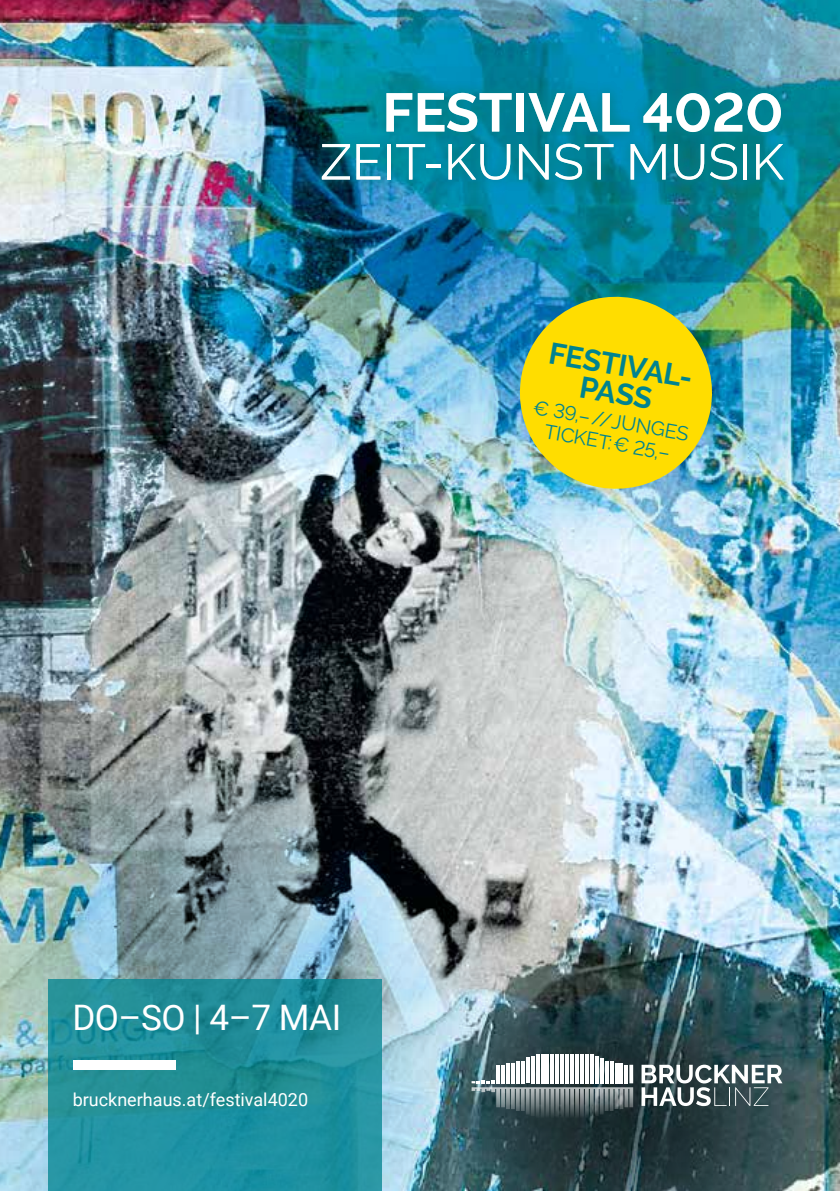
<style>
.page{position:relative;width:840px;height:1191px;background:#fff}
.page>*{position:absolute;margin:0;border:0;box-sizing:border-box;transform-origin:0 0}
.t1{font:700 54px "Raleway";letter-spacing:.005em;color:#fff}
.t2{font:50px "Raleway";letter-spacing:.005em;color:#fff}
.t3{font:35.2px "Roboto";letter-spacing:-.015em;color:#fff}
.t4{font:700 30px/28px "Raleway";color:#00838f;text-align:center}
.t5{font:20px/22px "Raleway";color:#00838f;text-align:center}
.t6{font:18px "Roboto";color:#fff}
</style>
<div class="page">
<img style="left:0;top:0;width:839px;height:1191px">
<img style="left:176px;top:0;width:663px;height:554px">
<img style="left:0;top:743px;width:507px;height:448px">
<img style="left:471px;top:950px;width:338px;height:241px">
<svg style="left:468px;top:979px;width:267px;height:212px;background:#31494e"></svg>
<svg style="left:48px;top:979px;width:333px;height:212px;background:#208f9c"></svg>
<hr style="left:506px;top:1063px;width:3px;height:20px;background:#fff">
<svg style="left:515px;top:1061px;width:4px;height:3px"></svg>
<svg style="left:535px;top:1054px;width:4px;height:10px"></svg>
<svg style="left:540px;top:1054px;width:4px;height:10px"></svg>
<hr style="left:545px;top:1054px;width:4px;height:29px;background:#fff">
<hr style="left:550px;top:1054px;width:4px;height:29px;background:#fff">
<hr style="left:555px;top:1054px;width:4px;height:29px;background:#fff">
<hr style="left:560px;top:1054px;width:4px;height:29px;background:#fff">
<hr style="left:565px;top:1054px;width:3px;height:29px;background:#fff">
<hr style="left:570px;top:1054px;width:3px;height:29px;background:#fff">
<svg style="left:574px;top:1054px;width:4px;height:10px"></svg>
<svg style="left:579px;top:1054px;width:4px;height:10px"></svg>
<svg style="left:584px;top:1054px;width:4px;height:10px"></svg>
<svg style="left:589px;top:1054px;width:4px;height:10px"></svg>
<hr style="left:619px;top:1063px;width:4px;height:20px;background:#fff">
<svg style="left:609px;top:1061px;width:4px;height:3px"></svg>
<svg style="left:604px;top:1061px;width:4px;height:3px"></svg>
<svg style="left:599px;top:1057px;width:4px;height:7px"></svg>
<svg style="left:594px;top:1055px;width:4px;height:9px"></svg>
<svg style="left:520px;top:1061px;width:4px;height:3px"></svg>
<svg style="left:525px;top:1057px;width:4px;height:7px"></svg>
<svg style="left:530px;top:1056px;width:4px;height:8px"></svg>
<svg style="left:471px;top:1064px;width:162px;height:54px"></svg>
<svg style="left:641px;top:1064px;width:141px;height:42px"></svg>
<div style="left:74px;top:1060px;width:102px;height:9px;background:#fff"></div>
<svg style="left:309px;top:80px;width:485px;height:112px;background:#018095"></svg>
<img style="left:512px;top:289px;width:207px;height:207px">
<h1 class="t1" style="left:382px;top:82px;width:402px">FESTIVAL 4020</h1>
<h2 class="t2" style="left:320px;top:133px;width:465px">ZEIT-KUNST MUSIK</h2>
<h3 class="t4" style="left:551px;top:339px;width:147px;rotate:10deg">FESTIVAL-<br>PASS</h3>
<p class="t5" style="left:535px;top:396px;width:159px;rotate:10deg">€ 39,–//JUNGES<br>TICKET:€ 25,–</p>
<h3 class="t3" style="left:72px;top:993px;width:270px">DO–SO | 4–7 MAI</h3>
<p class="t6" style="left:73px;top:1087px;width:237px">brucknerhaus.at/festival4020</p>
</div>
